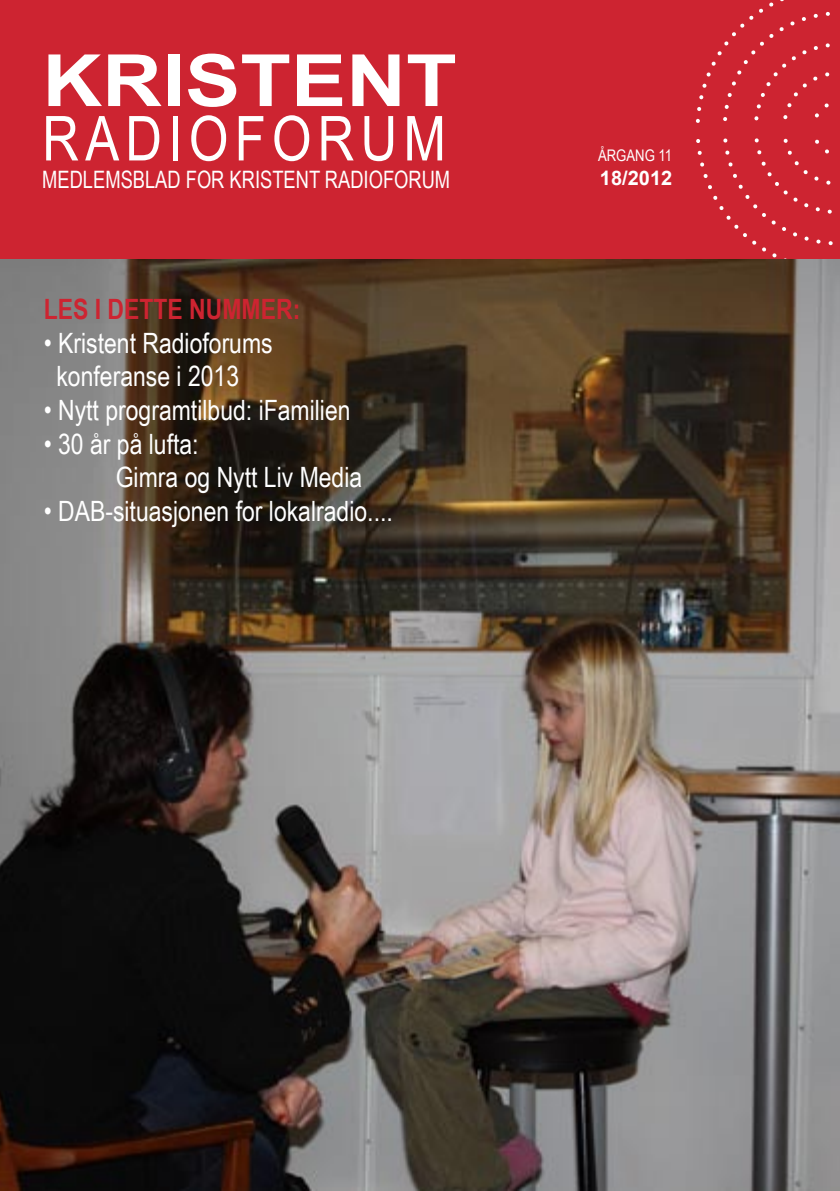
<style>
.page{position:relative;width:840px;height:1191px;background:#fff}
.page>*{position:absolute;margin:0;border:0;box-sizing:border-box;transform-origin:0 0}
.t1{font:700 72px "Arial";color:#fff;scale:1.15 1}
.t2{font:62px "Arial Narrow";letter-spacing:.1em;color:#fff}
.t3{font:28px/33.6px "Arial Narrow";color:#fff}
.t4{font:700 28px "Arial Narrow";color:#cd2431}
.t5{font:24px "Arial Narrow";color:#fff;scale:.93 1}
.t6{font:700 20px "Arial";color:#fff}
.t7{font:16px "Arial Narrow";color:#fff}
</style>
<div class="page">
<div style="left:0;top:0;width:839px;height:259px;background:#cd2431"></div>
<svg style="left:696px;top:0;width:144px;height:275px"></svg>
<img style="left:0;top:259px;width:839px;height:932px">
<p class="t1" style="left:42px;top:31px;width:361px">KRISTENT</p>
<p class="t2" style="left:42px;top:93px;width:405px">RADIOFORUM</p>
<p class="t5" style="left:42px;top:162px;width:440px">MEDLEMSBLAD FOR KRISTENT RADIOFORUM</p>
<p class="t4" style="left:44px;top:288px;width:258px">LES I DETTE NUMMER:</p>
<p class="t3" style="left:56px;top:325px;width:218px;text-indent:-13px">• Kristent Radioforums konferanse i 2013</p>
<p class="t3" style="left:44px;top:392px;width:308px">• Nytt programtilbud: iFamilien</p>
<p class="t3" style="left:116px;top:426px;width:248px;text-indent:-72px">• 30 år på lufta:<br>Gimra og Nytt Liv Media</p>
<p class="t3" style="left:44px;top:493px;width:350px">• DAB-situasjonen for lokalradio....</p>
<p class="t7" style="left:597px;top:143px;width:76px">ÅRGANG 11</p>
<p class="t6" style="left:599px;top:164px;width:74px">18/2012</p>
</div>
